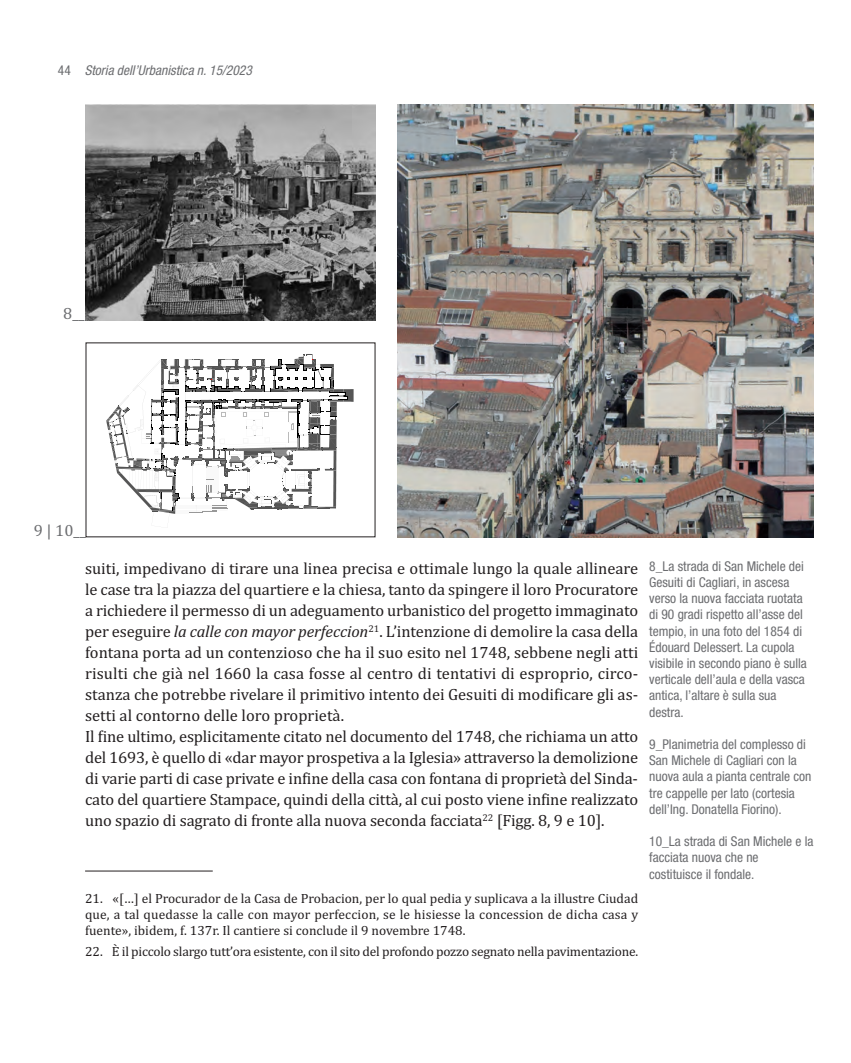
<style>
.page{position:relative;width:851px;height:1063px;background:#fff}
.page>*{position:absolute;margin:0;border:0;box-sizing:border-box;transform-origin:0 0}
.t1{font:16.5px/21px "Cambria";letter-spacing:-.01em;color:#231f20}
.t2{font:16.5px "Cambria";color:#6c6d70}
.t3{font:condensed 13.5px/16.2px "Helvetica Neue LT Std";color:#6c6d70}
.t4{font:13.5px/16.2px "Cambria";letter-spacing:-.015em;color:#231f20;text-align:justify}
.t5{font:italic condensed 13.5px "Helvetica Neue LT Std";color:#6c6d70}
.s1{font-style:normal}
.s2{font-style:italic}
</style>
<div class="page">
<img style="left:398px;top:104px;width:415px;height:433px">
<hr style="left:85px;top:871px;width:128px;height:1px;background:#231f20">
<img style="left:85px;top:104px;width:290px;height:216px">
<svg style="left:106px;top:355px;width:247px;height:159px"></svg>
<p class="t5" style="left:58px;top:66px;width:195px"><span class="s1">44</span> Storia dell’Urbanistica n. 15/2023</p>
<p class="t2" style="left:63px;top:303px;width:23px">8__</p>
<p class="t2" style="left:34px;top:520px;width:54px">9 | 10__</p>
<p class="t1" style="left:85px;top:558px;width:554px">suiti, impedivano di tirare una linea precisa e ottimale lungo la quale allineare le case tra la piazza del quartiere e la chiesa, tanto da spingere il loro Procuratore a richiedere il permesso di un adeguamento urbanistico del progetto immaginato per eseguire <span class="s2">la calle con mayor perfeccion</span><sup>21</sup>. L’intenzione di demolire la casa della fontana porta ad un contenzioso che ha il suo esito nel 1748, sebbene negli atti risulti che già nel 1660 la casa fosse al centro di tentativi di esproprio, circo&shy;stanza che potrebbe rivelare il primitivo intento dei Gesuiti di modificare gli as&shy;setti al contorno delle loro proprietà.<br>Il fine ultimo, esplicitamente citato nel documento del 1748, che richiama un atto del 1693, è quello di «dar mayor prospetiva a la Iglesia» attraverso la demolizione di varie parti di case private e infine della casa con fontana di proprietà del Sinda&shy;cato del quartiere Stampace, quindi della città, al cui posto viene infine realizzato uno spazio di sagrato di fronte alla nuova seconda facciata<sup>22</sup> [Figg. 8, 9 e 10].</p>
<p class="t4" style="left:85px;top:890px;width:554px">21. «[…] el Procurador de la Casa de Probacion, per lo qual pedia y suplicava a la illustre Ciudad que, a tal quedasse la calle con mayor perfeccion, se le hisiesse la concession de dicha casa y fuente», ibidem, f. 137r. Il cantiere si conclude il 9 novembre 1748.</p>
<p class="t4" style="left:85px;top:943px;width:554px">22. È il piccolo slargo tutt’ora esistente, con il sito del profondo pozzo segnato nella pavimentazione.</p>
<p class="t3" style="left:649px;top:559px;width:159px">8_La strada di San Michele dei<br>Gesuiti di Cagliari, in ascesa verso la nuova facciata ruotata di 90 gradi rispetto all’asse del tempio, in una foto del 1854 di<br>Édouard Delessert. La cupola visibile in secondo piano è sulla verticale dell’aula e della vasca antica, l’altare è sulla sua destra.</p>
<p class="t3" style="left:649px;top:737px;width:164px">9_Planimetria del complesso di<br>San Michele di Cagliari con la nuova aula a pianta centrale con tre cappelle per lato (cortesia dell’Ing. Donatella Fiorino).</p>
<p class="t3" style="left:649px;top:835px;width:166px">10_La strada di San Michele e la facciata nuova che ne costituisce il fondale.</p>
</div>
